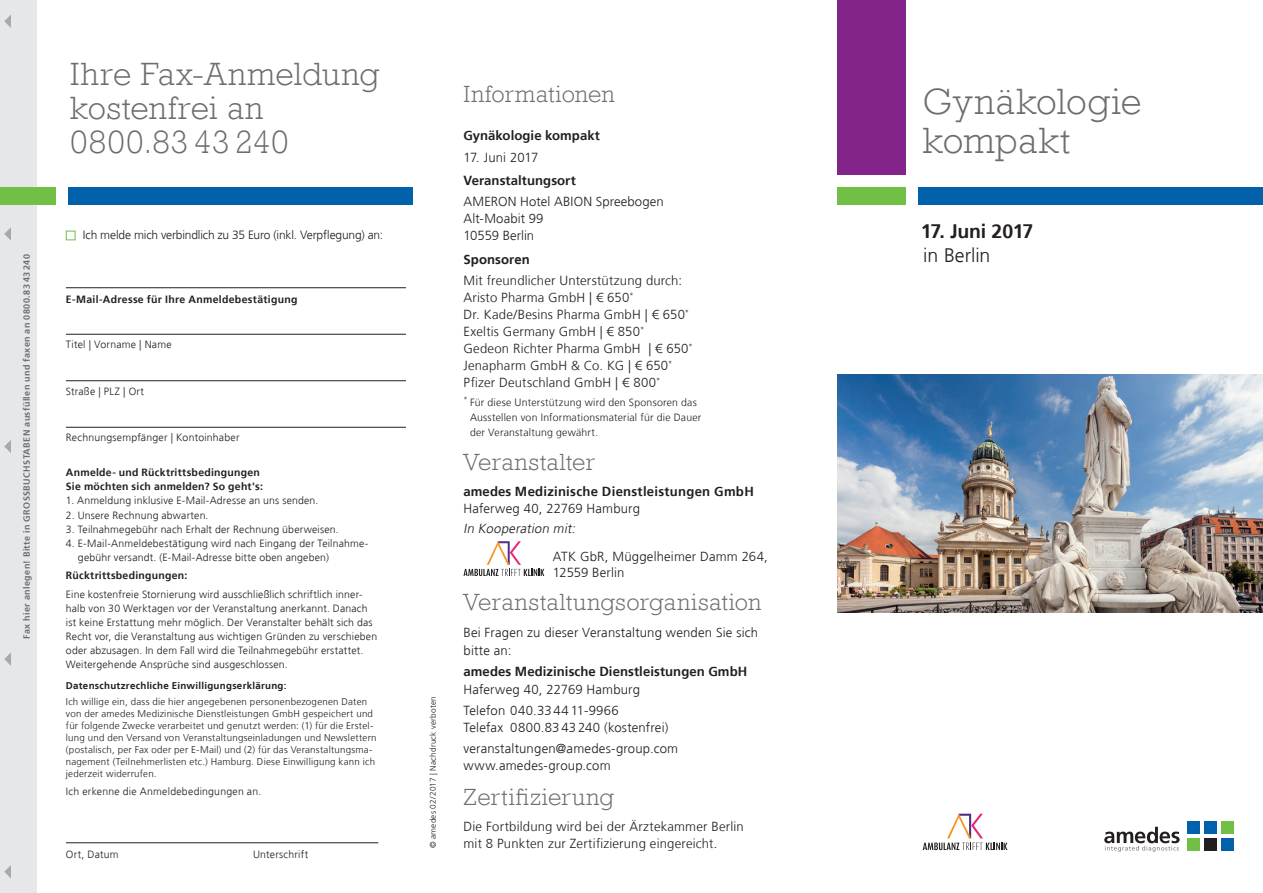
<style>
.page{position:relative;width:1263px;height:893px;background:#fff}
.page>*{position:absolute;margin:0;border:0;box-sizing:border-box;transform-origin:0 0}
.t1{font:300 37.5px/39px "Rockwell";letter-spacing:.01em;color:#6c6d70}
.t2{font:300 33px/34px "Rockwell";letter-spacing:.02em;color:#6c6d70}
.t3{font:300 24px "Rockwell";letter-spacing:.015em;color:#6c6d70}
.t4{font:700 19.5px "Frutiger";letter-spacing:-.015em;color:#231f20}
.t5{font:300 19.5px "Frutiger";letter-spacing:-.005em;color:#231f20}
.t6{font:300 13.2px/17px "Frutiger";letter-spacing:.01em;color:#231f20}
.t7{font:300 13.2px/17px "Frutiger LT";letter-spacing:.015em;color:#231f20}
.t8{font:700 13.2px "Frutiger";letter-spacing:.005em;color:#231f20}
.t9{font:italic 300 13.2px "Frutiger";color:#231f20}
.t10{font:700 13.2px "Frutiger LT";letter-spacing:.005em;color:#231f20}
.t11{font:300 12px "Frutiger";letter-spacing:-.015em;color:#231f20}
.t12{font:300 10.5px/14.1px "Frutiger";letter-spacing:.015em;color:#231f20}
.t13{font:700 10.5px/14.1px "Frutiger";letter-spacing:.025em;color:#231f20}
.t14{font:300 10.5px/15px "Frutiger LT";letter-spacing:.02em;color:#231f20}
.t15{font:300 9.75px/12px "Frutiger LT";letter-spacing:.025em;color:#231f20}
.t16{font:700 9.75px "Frutiger LT";letter-spacing:.03em;color:#231f20}
.t17{font:700 9px "Frutiger";letter-spacing:.045em;color:#6c6d70}
.t18{font:300 8.25px "Frutiger";letter-spacing:.025em;color:#231f20}
</style>
<div class="page">
<div style="left:918px;top:187px;width:345px;height:17px;background:#0161ab"></div>
<div style="left:838px;top:187px;width:68px;height:17px;background:#71bf44"></div>
<div style="left:1187px;top:821px;width:13px;height:12px;background:#0161ab"></div>
<div style="left:1204px;top:821px;width:13px;height:12px;background:#0161ab"></div>
<div style="left:1221px;top:821px;width:13px;height:12px;background:#71bf44"></div>
<div style="left:1187px;top:838px;width:13px;height:12px;background:#71bf44"></div>
<div style="left:1204px;top:838px;width:13px;height:12px;background:#231f20"></div>
<div style="left:1221px;top:838px;width:13px;height:12px;background:#0161ab"></div>
<svg style="left:1104px;top:827px;width:75px;height:25px"></svg>
<div style="left:838px;top:0;width:68px;height:174px;background:#822489"></div>
<div style="left:0;top:0;width:36px;height:893px;background:#e6e7e9"></div>
<svg style="left:4px;top:440px;width:7px;height:13px"></svg>
<svg style="left:4px;top:652px;width:7px;height:14px"></svg>
<svg style="left:4px;top:865px;width:7px;height:13px"></svg>
<svg style="left:4px;top:227px;width:7px;height:14px"></svg>
<svg style="left:4px;top:15px;width:7px;height:13px"></svg>
<div style="left:68px;top:187px;width:344px;height:17px;background:#0161ab"></div>
<div style="left:0;top:187px;width:55px;height:17px;background:#71bf44"></div>
<hr style="left:66px;top:842px;width:312px;height:1px;background:#231f20">
<hr style="left:66px;top:287px;width:340px;height:1px;background:#231f20">
<hr style="left:66px;top:334px;width:340px;height:1px;background:#231f20">
<hr style="left:66px;top:380px;width:340px;height:1px;background:#231f20">
<hr style="left:66px;top:427px;width:340px;height:1px;background:#231f20">
<img style="left:838px;top:374px;width:425px;height:238px">
<svg style="left:463px;top:541px;width:81px;height:35px"></svg>
<div style="left:66px;top:231px;width:9px;height:9px;border:1px solid #71bf44"></div>
<svg style="left:923px;top:814px;width:84px;height:36px"></svg>
<p class="t17" style="left:21px;top:639px;width:386px;rotate:-90deg">Fax hier anlegen! Bitte in GROSSBUCHSTABEN ausfüllen und faxen an 0800.83 43 240</p>
<h2 class="t2" style="left:70px;top:56px;width:310px">Ihre Fax-Anmeldung kostenfrei an<br>0800.83 43 240</h2>
<p class="t11" style="left:83px;top:228px;width:302px">Ich melde mich verbindlich zu 35 Euro (inkl. Verpflegung) an:</p>
<p class="t13" style="left:66px;top:292px;width:233px">E-Mail-Adresse für Ihre Anmeldebestätigung</p>
<p class="t12" style="left:66px;top:337px;width:107px">Titel | Vorname | Name</p>
<p class="t12" style="left:66px;top:384px;width:80px">Straße | PLZ | Ort</p>
<p class="t12" style="left:66px;top:431px;width:175px">Rechnungsempfänger | Kontoinhaber</p>
<p class="t13" style="left:66px;top:466px;width:199px">Anmelde- und Rücktrittsbedingungen<br>Sie möchten sich anmelden? So geht's:</p>
<p class="t12" style="left:66px;top:494px;width:254px">1. Anmeldung inklusive E-Mail-Adresse an uns senden.</p>
<p class="t12" style="left:66px;top:508px;width:144px">2. Unsere Rechnung abwarten.</p>
<p class="t12" style="left:66px;top:522px;width:274px">3. Teilnahmegebühr nach Erhalt der Rechnung überweisen.</p>
<p class="t12" style="left:78px;top:536px;width:292px;text-indent:-12px">4. E-Mail-Anmeldebestätigung wird nach Eingang der Teilnahme&shy;gebühr versandt. (E-Mail-Adresse bitte oben angeben)</p>
<p class="t13" style="left:66px;top:569px;width:123px">Rücktrittsbedingungen:</p>
<p class="t12" style="left:66px;top:587px;width:313px">Eine kostenfreie Stornierung wird ausschließlich schriftlich inner&shy;halb von 30 Werktagen vor der Veranstaltung anerkannt. Danach ist keine Erstattung mehr möglich. Der Veranstalter behält sich das Recht vor, die Veranstaltung aus wichtigen Gründen zu verschieben oder abzusagen. In dem Fall wird die Teilnahmegebühr erstattet.<br>Weitergehende Ansprüche sind ausgeschlossen.</p>
<p class="t16" style="left:66px;top:679px;width:222px">Datenschutzrechliche Einwilligungserklärung:</p>
<p class="t15" style="left:66px;top:696px;width:312px">Ich willige ein, dass die hier angegebenen personenbezogenen Daten von der amedes Medizinische Dienstleistungen GmbH gespeichert und für folgende Zwecke verarbeitet und genutzt werden: (1) für die Erstel&shy;lung und den Versand von Veranstaltungseinladungen und Newslettern (postalisch, per Fax oder per E-Mail) und (2) für das Veranstaltungsma&shy;nagement (Teilnehmerlisten etc.) Hamburg. Diese Einwilligung kann ich jederzeit widerrufen.</p>
<p class="t12" style="left:66px;top:785px;width:197px">Ich erkenne die Anmeldebedingungen an.</p>
<p class="t12" style="left:66px;top:847px;width:54px">Ort, Datum</p>
<p class="t12" style="left:253px;top:847px;width:57px">Unterschrift</p>
<p class="t18" style="left:428px;top:848px;width:153px;rotate:-90deg">© amedes 02/2017 | Nachdruck verboten</p>
<h3 class="t3" style="left:463px;top:76px;width:153px">Informationen</h3>
<p class="t8" style="left:463px;top:128px;width:138px">Gynäkologie kompakt</p>
<p class="t6" style="left:463px;top:149px;width:76px">17. Juni 2017</p>
<p class="t8" style="left:463px;top:173px;width:114px">Veranstaltungsort</p>
<p class="t6" style="left:463px;top:193px;width:202px">AMERON Hotel ABION Spreebogen<br>Alt-Moabit 99<br>10559 Berlin</p>
<p class="t10" style="left:463px;top:251px;width:68px">Sponsoren</p>
<p class="t7" style="left:463px;top:272px;width:231px">Mit freundlicher Unterstützung durch:<br>Aristo Pharma GmbH | € 650<sup>*<br></sup>Dr. Kade/Besins Pharma GmbH | € 650<sup>*<br></sup>Exeltis Germany GmbH | € 850<sup>*<br></sup>Gedeon Richter Pharma GmbH | € 650<sup>*<br></sup>Jenapharm GmbH &amp; Co. KG | € 650<sup>*<br></sup>Pfizer Deutschland GmbH | € 800<sup>*</sup></p>
<p class="t14" style="left:470px;top:395px;width:233px;text-indent:-7px"><sup>*</sup> Für diese Unterstützung wird den Sponsoren das<br>Ausstellen von Informationsmaterial für die Dauer der Veranstaltung gewährt.</p>
<h3 class="t3" style="left:463px;top:444px;width:133px">Veranstalter</h3>
<p class="t8" style="left:463px;top:483px;width:292px">amedes Medizinische Dienstleistungen GmbH</p>
<p class="t6" style="left:463px;top:500px;width:178px">Haferweg 40, 22769 Hamburg</p>
<p class="t9" style="left:463px;top:521px;width:116px">In Kooperation mit:</p>
<p class="t6" style="left:553px;top:548px;width:216px;line-height:16.5px">ATK GbR, Müggelheimer Damm 264,<br>12559 Berlin</p>
<h3 class="t3" style="left:463px;top:585px;width:299px">Veranstaltungsorganisation</h3>
<p class="t6" style="left:463px;top:623px;width:296px;line-height:18px">Bei Fragen zu dieser Veranstaltung wenden Sie sich bitte an:</p>
<p class="t8" style="left:463px;top:664px;width:285px">amedes Medizinische Dienstleistungen GmbH</p>
<p class="t6" style="left:463px;top:679px;width:178px;line-height:21.3px">Haferweg 40, 22769 Hamburg<br>Telefon 040.33 44 11-9966</p>
<p class="t6" style="left:463px;top:717px;width:216px;line-height:21.3px">Telefax 0800.83 43 240 (kostenfrei) veranstaltungen@amedes-group.com</p>
<p class="t6" style="left:463px;top:757px;width:149px">www.amedes-group.com</p>
<h3 class="t3" style="left:463px;top:779px;width:152px">Zertifizierung</h3>
<p class="t7" style="left:463px;top:818px;width:282px">Die Fortbildung wird bei der Ärztekammer Berlin mit 8 Punkten zur Zertifizierung eingereicht.</p>
<h1 class="t1" style="left:923px;top:81px;width:220px">Gynäkologie kompakt</h1>
<h3 class="t4" style="left:921px;top:220px;width:114px">17. Juni 2017</h3>
<h3 class="t5" style="left:923px;top:244px;width:69px">in Berlin</h3>
</div>
